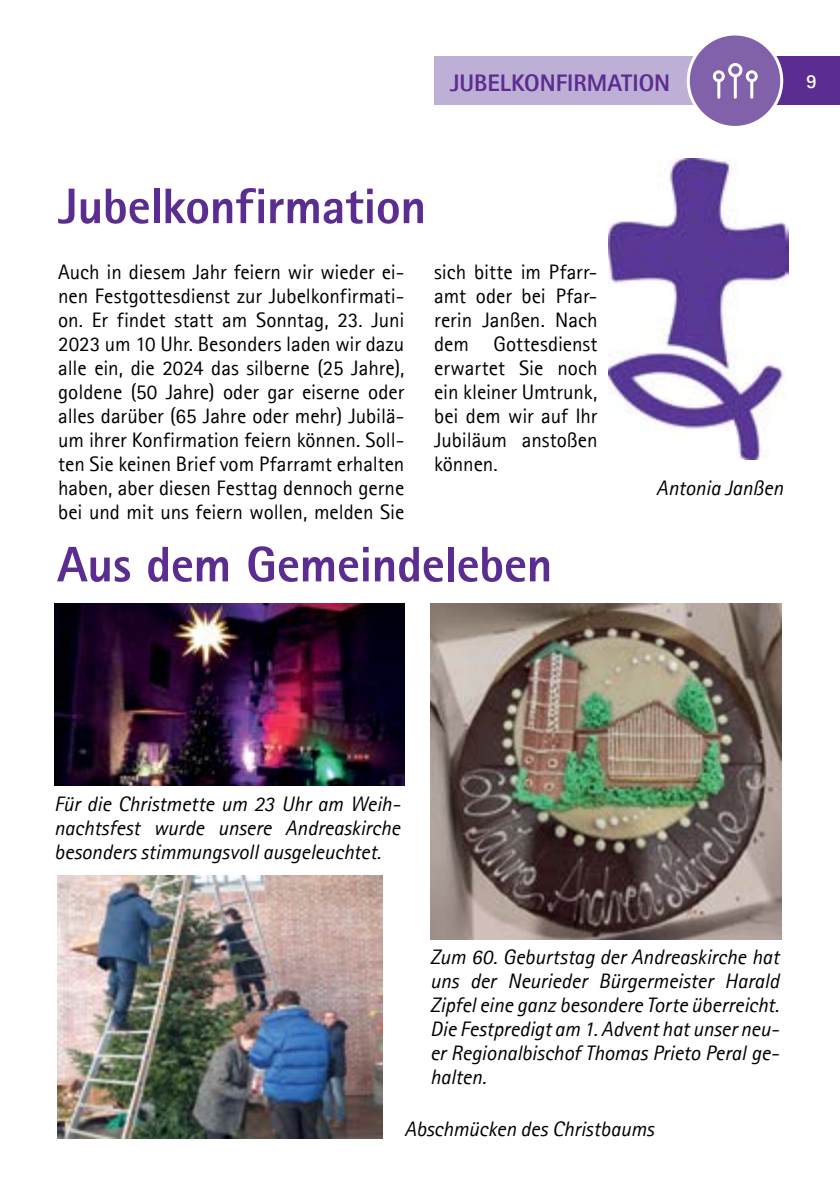
<style>
.page{position:relative;width:840px;height:1191px;background:#fff}
.page>*{position:absolute;margin:0;border:0;box-sizing:border-box;transform-origin:0 0}
.t1{font:800 50px "Agfa Rotis Sans Serif";letter-spacing:-.01em;color:#5c2d91}
.t2{font:800 24px "Agfa Rotis Sans Serif";color:#5c2d91}
.t3{font:21px/24px "Agfa Rotis Sans Serif";letter-spacing:-.005em;color:#000;text-align:justify}
.t4{font:italic 21px/24px "Agfa Rotis Sans Serif";letter-spacing:-.005em;color:#000;text-align:justify}
.t5{font:700 20px "Agfa Rotis Sans Serif";color:#fff}
</style>
<div class="page">
<div style="left:434px;top:57px;width:263px;height:48px;background:#beafd6"></div>
<div style="left:758px;top:57px;width:81px;height:48px;background:#5c2d91"></div>
<div style="left:687px;top:34px;width:94px;height:93px;background:#8162aa;border-radius:50%"></div>
<div style="left:686px;top:33px;width:96px;height:96px;border:3px solid #fff;border-radius:50%"></div>
<div style="left:745px;top:70px;width:12px;height:12px;border:3px solid #fff;border-radius:50%"></div>
<hr style="left:749px;top:81px;width:3px;height:16px;background:#fff">
<div style="left:712px;top:70px;width:12px;height:12px;border:3px solid #fff;border-radius:50%"></div>
<hr style="left:717px;top:81px;width:3px;height:16px;background:#fff">
<div style="left:727px;top:63px;width:15px;height:14px;border:3px solid #fff;border-radius:50%"></div>
<hr style="left:733px;top:77px;width:3px;height:20px;background:#fff">
<img style="left:608px;top:159px;width:179px;height:301px">
<img style="left:57px;top:876px;width:325px;height:262px">
<img style="left:430px;top:603px;width:351px;height:337px">
<img style="left:54px;top:603px;width:350px;height:182px">
<p class="t2" style="left:450px;top:67px;width:222px">Jubelkonfirmation</p>
<p class="t5" style="left:805px;top:68px;width:12px">9</p>
<h1 class="t1" style="left:58px;top:174px;width:369px">Jubelkonfirmation</h1>
<p class="t3" style="left:58px;top:260px;width:347px">Auch in diesem Jahr feiern wir wieder ei&shy;nen Festgottesdienst zur Jubelkonfirmati&shy;on. Er findet statt am Sonntag, 23. Juni 2023 um 10 Uhr. Besonders laden wir dazu alle ein, die 2024 das silberne (25 Jahre), goldene (50 Jahre) oder gar eiserne oder alles darüber (65 Jahre oder mehr) Jubilä&shy;um ihrer Konfirmation feiern können. Soll&shy;ten Sie keinen Brief vom Pfarramt erhalten haben, aber diesen Festtag dennoch gerne bei und mit uns feiern wollen, melden Sie</p>
<p class="t3" style="left:434px;top:260px;width:165px">sich bitte im Pfarr&shy;amt oder bei Pfar&shy;rerin Janßen. Nach dem Gottesdienst erwartet Sie noch ein kleiner Umtrunk, bei dem wir auf Ihr Jubiläum anstoßen können.</p>
<h1 class="t1" style="left:57px;top:532px;width:496px">Aus dem Gemeindeleben</h1>
<p class="t4" style="left:656px;top:476px;width:128px">Antonia Janßen</p>
<p class="t4" style="left:54px;top:792px;width:347px">Für die Christmette um 23 Uhr am Weih&shy;nachtsfest wurde unsere Andreaskirche besonders stimmungsvoll ausgeleuchtet.</p>
<p class="t4" style="left:430px;top:945px;width:350px">Zum 60. Geburtstag der Andreaskirche hat uns der Neurieder Bürgermeister Harald Zipfel eine ganz besondere Torte überreicht.<br>Die Festpredigt am 1. Advent hat unser neu&shy;er Regionalbischof Thomas Prieto Peral ge&shy;halten.</p>
<p class="t4" style="left:404px;top:1116px;width:251px">Abschmücken des Christbaums</p>
</div>
